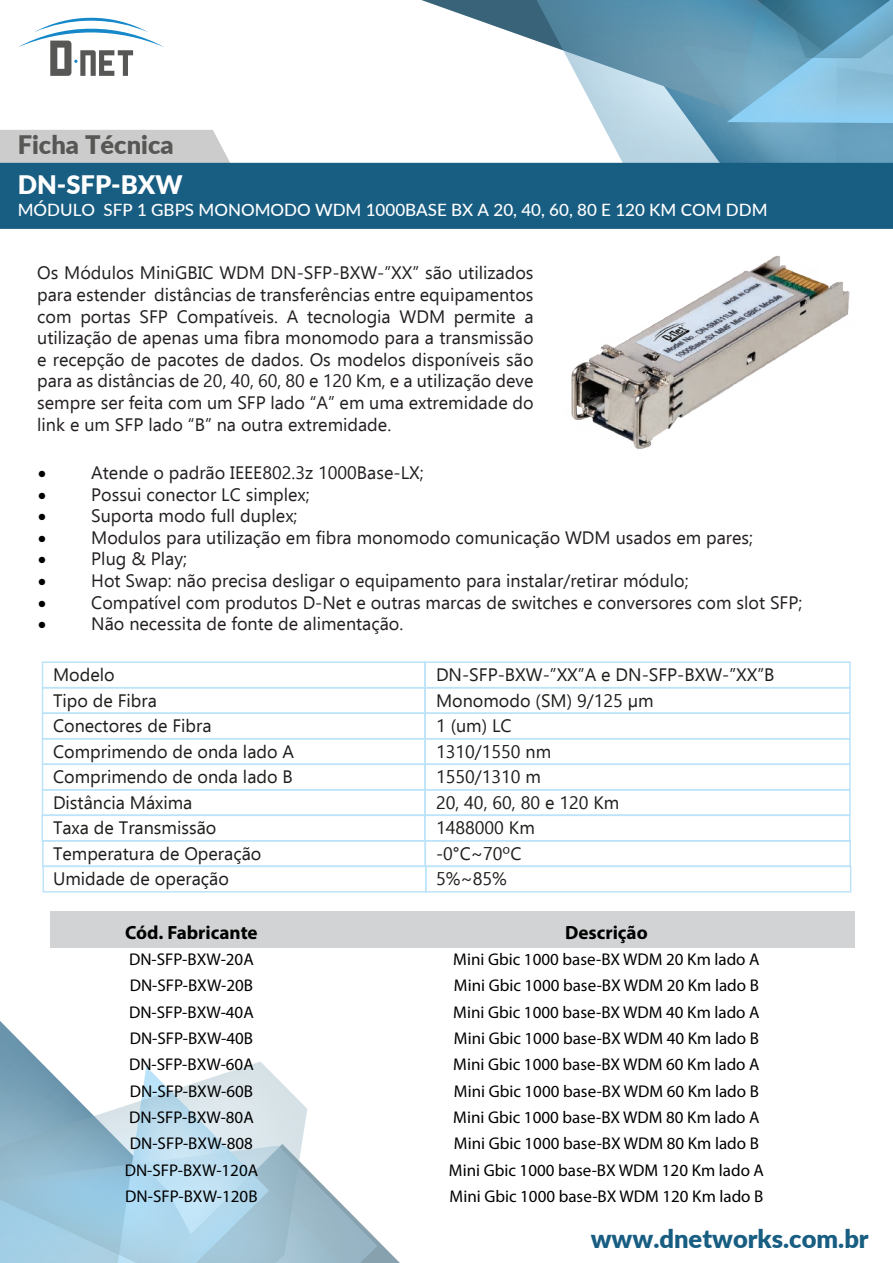
<style>
.page{position:relative;width:893px;height:1263px;background:#fff}
.page>*{position:absolute;margin:0;border:0;box-sizing:border-box;transform-origin:0 0}
.t1{font:900 25.5px "Lato";color:#185d82}
.t2{font:900 25.5px "Lato";color:#575756}
.t3{font:900 25.5px "Lato";color:#fff}
.t4{font:700 19.2px "Myriad Pro";color:#000}
.t5{font:18px/21.6px "Ebrima";color:#231f20;text-align:justify}
.t6{font:18px "Ebrima";color:#1d1d1b}
.t7{font:16.95px/26.4px "Myriad Pro";color:#000}
.t8{font:500 16.95px "Lato";color:#fff}
.t9{font:16.95px "Lato";color:#000}
</style>
<div class="page">
<svg style="left:18px;top:18px;width:146px;height:58px"></svg>
<div style="left:51px;top:912px;width:804px;height:36px;background:#d1d3d4"></div>
<div style="left:837px;top:123px;width:56px;height:40px;background:#67a0be"></div>
<svg style="left:529px;top:123px;width:308px;height:40px"></svg>
<svg style="left:421px;top:0;width:472px;height:123px"></svg>
<svg style="left:0;top:1021px;width:40px;height:40px"></svg>
<svg style="left:307px;top:1109px;width:90px;height:154px"></svg>
<svg style="left:0;top:1061px;width:307px;height:202px;background:#b3d1e1"></svg>
<svg style="left:0;top:130px;width:248px;height:33px;background:#d0d0d0"></svg>
<div style="left:0;top:163px;width:893px;height:66px;background:#185d82"></div>
<div style="left:42px;top:661px;width:384px;height:27px;border:2px solid #bce3f9"></div>
<div style="left:42px;top:687px;width:384px;height:27px;border:2px solid #bce3f9"></div>
<div style="left:42px;top:712px;width:384px;height:27px;border:2px solid #bce3f9"></div>
<div style="left:42px;top:738px;width:384px;height:27px;border:2px solid #bce3f9"></div>
<div style="left:42px;top:763px;width:384px;height:27px;border:2px solid #bce3f9"></div>
<div style="left:42px;top:789px;width:384px;height:27px;border:2px solid #bce3f9"></div>
<div style="left:424px;top:661px;width:427px;height:27px;border:2px solid #bce3f9"></div>
<div style="left:424px;top:687px;width:427px;height:27px;border:2px solid #bce3f9"></div>
<div style="left:424px;top:712px;width:427px;height:27px;border:2px solid #bce3f9"></div>
<div style="left:424px;top:738px;width:427px;height:27px;border:2px solid #bce3f9"></div>
<div style="left:424px;top:763px;width:427px;height:27px;border:2px solid #bce3f9"></div>
<div style="left:424px;top:789px;width:427px;height:27px;border:2px solid #bce3f9"></div>
<div style="left:42px;top:814px;width:384px;height:27px;border:2px solid #bce3f9"></div>
<div style="left:424px;top:814px;width:426px;height:27px;border:2px solid #bce3f9"></div>
<div style="left:42px;top:840px;width:384px;height:27px;border:2px solid #bce3f9"></div>
<div style="left:425px;top:840px;width:426px;height:27px;border:2px solid #bce3f9"></div>
<div style="left:43px;top:865px;width:384px;height:27px;border:2px solid #bce3f9"></div>
<div style="left:425px;top:865px;width:426px;height:27px;border:2px solid #bce3f9"></div>
<img style="left:554px;top:198px;width:314px;height:251px">
<h1 class="t2" style="left:18px;top:126px;width:157px">Ficha Técnica</h1>
<h1 class="t3" style="left:18px;top:166px;width:166px">DN-SFP-BXW</h1>
<p class="t8" style="left:18px;top:197px;width:751px">MÓDULO SFP 1 GBPS MONOMODO WDM 1000BASE BX A 20, 40, 60, 80 E 120 KM COM DDM</p>
<p class="t5" style="left:37px;top:262px;width:498px">Os Módulos MiniGBIC WDM DN-SFP-BXW-”XX” são utilizados para estender distâncias de transferências entre equipamentos com portas SFP Compatíveis. A tecnologia WDM permite a utilização de apenas uma fibra monomodo para a transmissão e recepção de pacotes de dados. Os modelos disponíveis são para as distâncias de 20, 40, 60, 80 e 120 Km, e a utilização deve sempre ser feita com um SFP lado “A” em uma extremidade do link e um SFP lado “B” na outra extremidade.</p>
<p class="t9" style="left:37px;top:461px;width:11px">•</p>
<p class="t5" style="left:91px;top:461px;width:334px">Atende o padrão IEEE802.3z 1000Base-LX;</p>
<p class="t9" style="left:37px;top:482px;width:11px">•</p>
<p class="t5" style="left:91px;top:483px;width:220px">Possui conector LC simplex;</p>
<p class="t9" style="left:37px;top:504px;width:11px">•</p>
<p class="t5" style="left:91px;top:504px;width:208px">Suporta modo full duplex;</p>
<p class="t9" style="left:37px;top:525px;width:11px">•</p>
<p class="t5" style="left:91px;top:526px;width:663px">Modulos para utilização em fibra monomodo comunicação WDM usados em pares;</p>
<p class="t9" style="left:37px;top:547px;width:11px">•</p>
<p class="t5" style="left:91px;top:548px;width:97px">Plug &amp; Play;</p>
<p class="t9" style="left:37px;top:569px;width:11px">•</p>
<p class="t5" style="left:91px;top:569px;width:599px">Hot Swap: não precisa desligar o equipamento para instalar/retirar módulo;</p>
<p class="t9" style="left:37px;top:590px;width:11px">•</p>
<p class="t5" style="left:91px;top:591px;width:713px">Compatível com produtos D-Net e outras marcas de switches e conversores com slot SFP;</p>
<p class="t9" style="left:37px;top:612px;width:11px">•</p>
<p class="t5" style="left:91px;top:612px;width:314px">Não necessita de fonte de alimentação.</p>
<p class="t6" style="left:53px;top:661px;width:63px">Modelo</p>
<p class="t6" style="left:436px;top:661px;width:340px">DN-SFP-BXW-”XX”A e DN-SFP-BXW-”XX”B</p>
<p class="t6" style="left:53px;top:687px;width:105px">Tipo de Fibra</p>
<p class="t6" style="left:436px;top:687px;width:219px">Monomodo (SM) 9/125 µm</p>
<p class="t6" style="left:53px;top:712px;width:160px">Conectores de Fibra</p>
<p class="t6" style="left:436px;top:712px;width:77px">1 (um) LC</p>
<p class="t6" style="left:53px;top:738px;width:243px">Comprimendo de onda lado A</p>
<p class="t6" style="left:436px;top:738px;width:117px">1310/1550 nm</p>
<p class="t6" style="left:53px;top:764px;width:241px">Comprimendo de onda lado B</p>
<p class="t6" style="left:436px;top:764px;width:107px">1550/1310 m</p>
<p class="t6" style="left:53px;top:789px;width:141px">Distância Máxima</p>
<p class="t6" style="left:436px;top:789px;width:185px">20, 40, 60, 80 e 120 Km</p>
<p class="t6" style="left:53px;top:815px;width:165px">Taxa de Transmissão</p>
<p class="t6" style="left:436px;top:815px;width:100px">1488000 Km</p>
<p class="t6" style="left:53px;top:840px;width:210px">Temperatura de Operação</p>
<p class="t6" style="left:436px;top:840px;width:87px">-0°C~70ºC</p>
<p class="t6" style="left:53px;top:866px;width:177px">Umidade de operação</p>
<p class="t6" style="left:436px;top:866px;width:72px">5%~85%</p>
<p class="t4" style="left:125px;top:919px;width:134px">Cód. Fabricante</p>
<p class="t7" style="left:125px;top:946px;width:135px;text-align:center">DN-SFP-BXW-20A<br>DN-SFP-BXW-20B<br>DN-SFP-BXW-40A<br>DN-SFP-BXW-40B<br>DN-SFP-BXW-60A<br>DN-SFP-BXW-60B<br>DN-SFP-BXW-80A<br>DN-SFP-BXW-808<br>DN-SFP-BXW-120A<br>DN-SFP-BXW-120B</p>
<p class="t4" style="left:565px;top:919px;width:84px">Descrição</p>
<p class="t7" style="left:449px;top:946px;width:317px">Mini Gbic 1000 base-BX WDM 20 Km lado A Mini Gbic 1000 base-BX WDM 20 Km lado B Mini Gbic 1000 base-BX WDM 40 Km lado A Mini Gbic 1000 base-BX WDM 40 Km lado B Mini Gbic 1000 base-BX WDM 60 Km lado A Mini Gbic 1000 base-BX WDM 60 Km lado B Mini Gbic 1000 base-BX WDM 80 Km lado A Mini Gbic 1000 base-BX WDM 80 Km lado B Mini Gbic 1000 base-BX WDM 120 Km lado A Mini Gbic 1000 base-BX WDM 120 Km lado B</p>
<h1 class="t1" style="left:591px;top:1219px;width:279px">www.dnetworks.com.br</h1>
</div>
